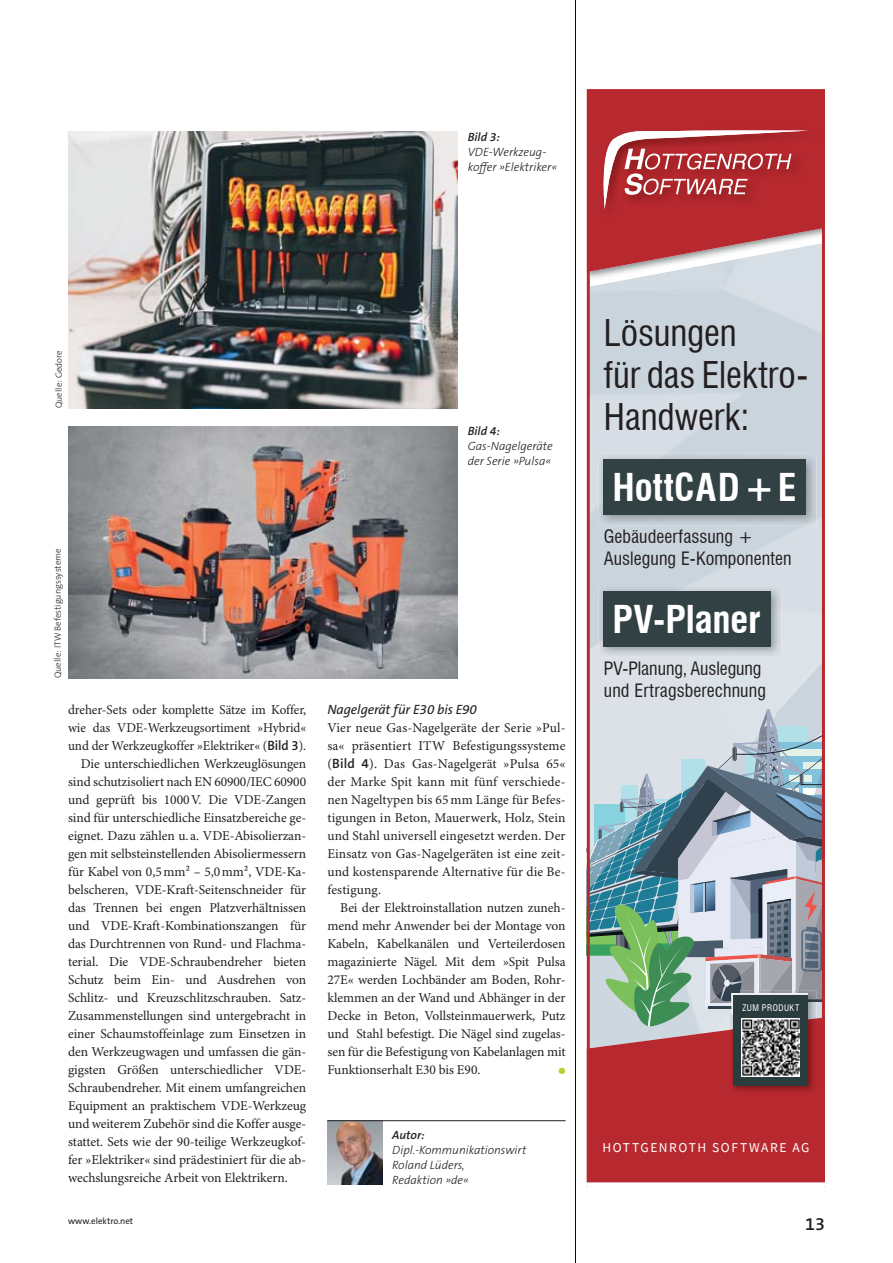
<style>
.page{position:relative;width:893px;height:1263px;background:#fff}
.page>*{position:absolute;margin:0;border:0;box-sizing:border-box;transform-origin:0 0}
.t1{font:700 condensed 37.5px "Swiss 721 BT";color:#fff}
.t2{font:condensed 36px/42px "Swiss 721 BT";letter-spacing:-.005em;color:#231f20}
.t3{font:condensed 18px/21.6px "Swiss 721 BT";color:#231f20}
.t4{font:600 18px "The Sans Os F";color:#231f20}
.t5{font:13.5px/18px "Minion Pro";letter-spacing:-.005em;color:#231f20;text-align:justify}
.t6{font:italic 13.5px "The Sans Os F";letter-spacing:-.005em;color:#231f20}
.t7{font:13.5px "Source Sans Pro";letter-spacing:.115em;color:#fff}
.t8{font:italic 300 12px/15px "The Sans Os F";color:#231f20}
.t9{font:italic 600 12px "The Sans Os F";color:#231f20}
.t10{font:300 9px "The Sans Os F";color:#231f20}
.t11{font:9px "The Sans Os F";color:#231f20}
.t12{font:9px "Zapf Dingbats Std";color:#b3d334}
.t13{font:condensed 8.85px "Swiss 721 BT";letter-spacing:.06em;color:#fff}
.s1{font-family:"The Sans Os F";font-weight:600}
</style>
<div class="page">
<img style="left:68px;top:132px;width:389px;height:276px">
<img style="left:68px;top:426px;width:389px;height:252px">
<svg style="left:587px;top:89px;width:238px;height:613px;background:#c9a1a7"></svg>
<img style="left:598px;top:454px;width:218px;height:71px">
<div style="left:604px;top:459px;width:202px;height:56px;background:#324143"></div>
<img style="left:598px;top:586px;width:183px;height:71px">
<div style="left:604px;top:591px;width:166px;height:56px;background:#324144"></div>
<svg style="left:586px;top:702px;width:239px;height:485px;background:#a1878c"></svg>
<img style="left:327px;top:1121px;width:56px;height:63px">
<hr style="left:327px;top:1120px;width:239px;height:1px;background:#231f20">
<hr style="left:575px;top:0;width:1px;height:1263px;background:#001305">
<p class="t9" style="left:468px;top:130px;width:34px">Bild 3:</p>
<p class="t8" style="left:468px;top:145px;width:91px">VDE-Werkzeug&shy;koffer »Elektriker«</p>
<p class="t10" style="left:54px;top:408px;width:59px;rotate:-90deg">Quelle: Gedore</p>
<p class="t9" style="left:468px;top:424px;width:34px">Bild 4:</p>
<p class="t8" style="left:468px;top:440px;width:86px">Gas-Nagelgeräte der Serie »Pulsa«</p>
<p class="t10" style="left:53px;top:678px;width:131px;rotate:-90deg">Quelle: ITW Befestigungssysteme</p>
<p class="t5" style="left:68px;top:702px;width:240px">dreher-Sets oder komplette Sätze im Koffer,</p>
<p class="t5" style="left:68px;top:720px;width:240px">wie das VDE-Werkzeugsortiment »Hy brid«</p>
<p class="t5" style="left:68px;top:738px;width:240px">und der Werkzeugkoffer »Elektriker« (<span class="s1">Bild 3</span>).</p>
<p class="t5" style="left:81px;top:756px;width:227px">Die unterschiedlichen Werkzeuglösungen</p>
<p class="t5" style="left:68px;top:774px;width:240px">sind schutzisoliert nach EN 60900/IEC 60900</p>
<p class="t5" style="left:68px;top:792px;width:240px">und geprüft bis 1000 V. Die VDE-Zangen</p>
<p class="t5" style="left:68px;top:810px;width:240px">sind für unterschiedliche Einsatzbereiche ge-</p>
<p class="t5" style="left:68px;top:828px;width:240px">eignet. Dazu zählen u. a. VDE-Abisolierzan-</p>
<p class="t5" style="left:68px;top:846px;width:240px">gen mit selbsteinstellenden Abisoliermessern</p>
<p class="t5" style="left:68px;top:864px;width:240px">für Kabel von 0,5 mm2 – 5,0 mm2, VDE-Ka-</p>
<p class="t5" style="left:68px;top:882px;width:240px">belscheren, VDE-Kraft-Seitenschneider für</p>
<p class="t5" style="left:68px;top:900px;width:240px">das Trennen bei engen Platzverhältnissen</p>
<p class="t5" style="left:68px;top:918px;width:240px">und VDE-Kraft-Kombinationszangen für</p>
<p class="t5" style="left:68px;top:936px;width:240px">das Durchtrennen von Rund- und Flachma-</p>
<p class="t5" style="left:68px;top:954px;width:240px">terial. Die VDE-Schraubendreher bieten</p>
<p class="t5" style="left:68px;top:972px;width:240px">Schutz beim Ein- und Ausdrehen von</p>
<p class="t5" style="left:68px;top:990px;width:240px">Schlitz- und Kreuzschlitzschrauben. Satz-</p>
<p class="t5" style="left:68px;top:1008px;width:240px">Zusammenstellungen sind untergebracht in</p>
<p class="t5" style="left:68px;top:1026px;width:240px">einer Schaumstoffeinlage zum Einsetzen in</p>
<p class="t5" style="left:68px;top:1044px;width:240px">den Werkzeugwagen und umfassen die gän-</p>
<p class="t5" style="left:68px;top:1062px;width:240px">gigsten Größen unterschiedlicher VDE-</p>
<p class="t5" style="left:68px;top:1080px;width:240px">Schraubendreher. Mit einem umfangreichen</p>
<p class="t5" style="left:68px;top:1098px;width:240px">Equipment an praktischem VDE-Werkzeug</p>
<p class="t5" style="left:68px;top:1116px;width:240px">und weiterem Zubehör sind die Koffer ausge-</p>
<p class="t5" style="left:68px;top:1134px;width:240px">stattet. Sets wie der 90-teilige Werkzeugkof-</p>
<p class="t5" style="left:68px;top:1152px;width:240px">fer »Elektriker« sind prädestiniert für die ab-</p>
<p class="t5" style="left:68px;top:1170px;width:221px">wechslungsreiche Arbeit von Elektrikern.</p>
<p class="t6" style="left:327px;top:704px;width:151px">Nagelgerät für E30 bis E90</p>
<p class="t5" style="left:327px;top:720px;width:240px">Vier neue Gas-Nagelgeräte der Serie »Pul&shy;sa« präsentiert ITW Befestigungssysteme (<span class="s1">Bild 4</span>). Das Gas-Nagelgerät »Pulsa 65« der Marke Spit kann mit fünf verschiede&shy;nen Nageltypen bis 65 mm Länge für Befes&shy;tigungen in Beton, Mauerwerk, Holz, Stein und Stahl universell eingesetzt werden. Der Einsatz von Gas-Nagelgeräten ist eine zeit&shy;und kostensparende Alternative für die Be&shy;festigung.</p>
<p class="t5" style="left:327px;top:900px;width:240px;text-indent:13px">Bei der Elektroinstallation nutzen zuneh&shy;mend mehr Anwender bei der Montage von Kabeln, Kabelkanälen und Verteilerdosen magazinierte Nägel. Mit dem »Spit Pulsa 27E« werden Lochbänder am Boden, Rohr&shy;klemmen an der Wand und Abhänger in der Decke in Beton, Vollsteinmauerwerk, Putz und Stahl befestigt. Die Nägel sind zugelas&shy;sen für die Befestigung von Kabelanlagen mit Funktionserhalt E30 bis E90.</p>
<p class="t12" style="left:558px;top:1066px;width:9px">●</p>
<p class="t9" style="left:392px;top:1128px;width:34px">Autor:</p>
<p class="t8" style="left:392px;top:1144px;width:136px">Dipl.-Kommunikationswirt<br>Roland Lüders,<br>Redaktion »de«</p>
<h2 class="t2" style="left:604px;top:312px;width:206px">Lösungen<br>für das Elektro-<br>Handwerk:</h2>
<h1 class="t1" style="left:612px;top:464px;width:186px">HottCAD + E</h1>
<h3 class="t3" style="left:604px;top:526px;width:189px">Gebäudeerfassung +<br>Auslegung E-Komponenten</h3>
<h1 class="t1" style="left:612px;top:596px;width:150px">PV-Planer</h1>
<h3 class="t3" style="left:604px;top:658px;width:164px">PV-Planung, Auslegung und Ertragsberechnung</h3>
<p class="t13" style="left:742px;top:1002px;width:59px">ZUM PRODUKT</p>
<p class="t7" style="left:602px;top:1139px;width:209px">HOTTGENROTH SOFTWARE AG</p>
<p class="t11" style="left:68px;top:1217px;width:67px">www.elektro.net</p>
<h3 class="t4" style="left:805px;top:1215px;width:21px">13</h3>
</div>
